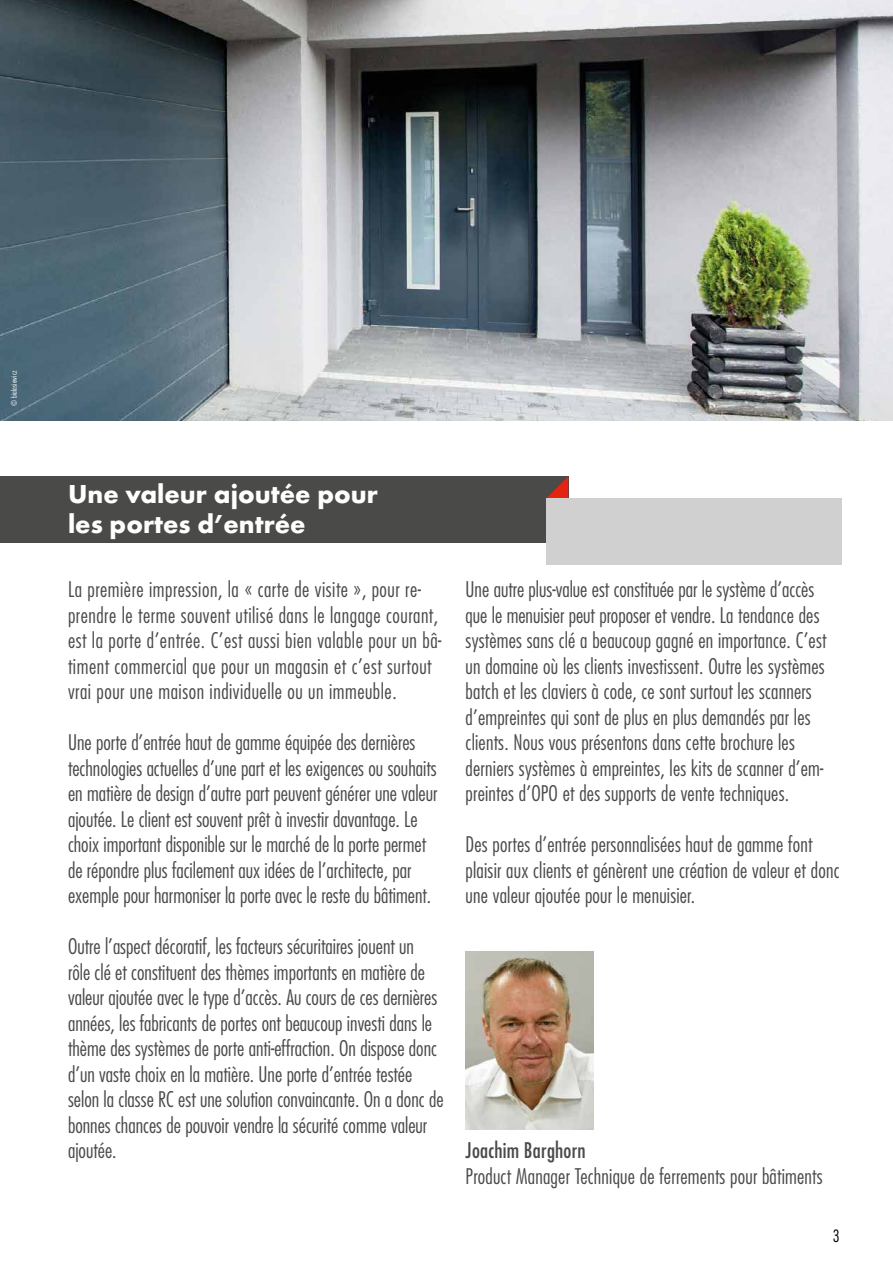
<style>
.page{position:relative;width:893px;height:1263px;background:#fff}
.page>*{position:absolute;margin:0;border:0;box-sizing:border-box;transform-origin:0 0}
.t1{font:700 27px/30px "Futura EFTUOP";color:#fff}
.t2{font:300 condensed 21px/25.5px "Futura Std";color:#4a4a49}
.t3{font:300 condensed 21px/25.5px "Futura Std";letter-spacing:.025em;color:#4a4a49}
.t4{font:condensed 21px "Futura Std";letter-spacing:.01em;color:#4a4a49}
.t5{font:300 condensed 16.5px "Futura Std";color:#000}
.t6{font:300 condensed 7.5px "Futura Std";letter-spacing:.025em;color:#fff}
</style>
<div class="page">
<img style="left:0;top:0;width:893px;height:421px">
<img style="left:466px;top:951px;width:127px;height:179px">
<div style="left:0;top:476px;width:568px;height:67px;background:#4a4a49"></div>
<svg style="left:547px;top:477px;width:21px;height:21px"></svg>
<div style="left:546px;top:498px;width:296px;height:67px;background:#d0d0d0"></div>
<img style="left:0;top:102px;width:1px;height:691px">
<p class="t6" style="left:10px;top:406px;width:37px;rotate:-90deg">© bialasiewicz</p>
<p class="t1" style="left:68px;top:479px;width:311px">Une valeur ajoutée pour les portes d’entrée</p>
<p class="t3" style="left:68px;top:577px;width:375px">La première impression, la « carte de visite », pour re&shy;prendre le terme souvent utilisé dans le langage courant, est la porte d’entrée. C’est aussi bien valable pour un bâ&shy;timent commercial que pour un magasin et c’est surtout vrai pour une maison individuelle ou un immeuble.</p>
<p class="t2" style="left:68px;top:730px;width:371px">Une porte d’entrée haut de gamme équipée des dernières technologies actuelles d’une part et les exigences ou souhaits en matière de design d’autre part peuvent générer une valeur ajoutée. Le client est souvent prêt à investir davantage. Le choix important disponible sur le marché de la porte permet de répondre plus facilement aux idées de l’architecte, par exemple pour harmoniser la porte avec le reste du bâtiment.</p>
<p class="t2" style="left:68px;top:934px;width:377px">Outre l’aspect décoratif, les facteurs sécuritaires jouent un<br>rôle clé et constituent des thèmes importants en matière de valeur ajoutée avec le type d’accès. Au cours de ces dernières années, les fabricants de portes ont beaucoup investi dans le thème des systèmes de porte anti-effraction. On dispose donc d’un vaste choix en la matière. Une porte d’entrée testée selon la classe RC est une solution convaincante. On a donc de bonnes chances de pouvoir vendre la sécurité comme valeur ajoutée.</p>
<p class="t2" style="left:466px;top:577px;width:362px">Une autre plus-value est constituée par le système d’accès que le menuisier peut proposer et vendre. La tendance des systèmes sans clé a beaucoup gagné en importance. C’est un domaine où les clients investissent. Outre les systèmes batch et les claviers à code, ce sont surtout les scanners d’empreintes qui sont de plus en plus demandés par les clients. Nous vous présentons dans cette brochure les derniers systèmes à empreintes, les kits de scanner d’em&shy;preintes d’OPO et des supports de vente techniques.</p>
<p class="t2" style="left:466px;top:832px;width:375px">Des portes d’entrée personnalisées haut de gamme font plaisir aux clients et génèrent une création de valeur et donc une valeur ajoutée pour le menuisier.</p>
<p class="t4" style="left:466px;top:1138px;width:122px">Joachim Barghorn</p>
<p class="t2" style="left:466px;top:1163px;width:359px">Product Manager Technique de ferrements pour bâtiments</p>
<p class="t5" style="left:833px;top:1226px;width:8px">3</p>
</div>
